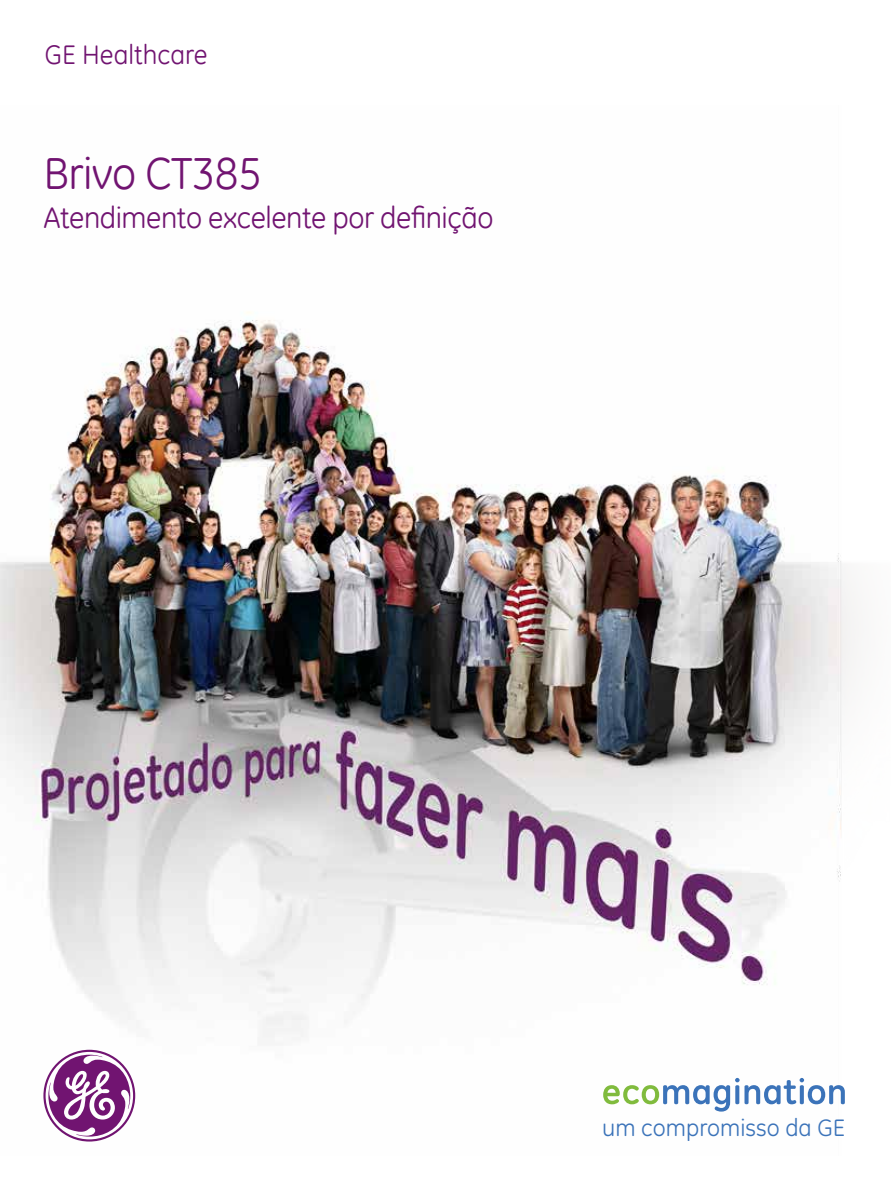
<style>
.page{position:relative;width:891px;height:1188px;background:#fff}
.page>*{position:absolute;margin:0;border:0;box-sizing:border-box;transform-origin:0 0}
.t1{font:45px "GE Inspira";letter-spacing:-.015em;color:#711471}
.t2{font:30px "GE Inspira";letter-spacing:-.015em;color:#711471}
.t3{font:27px "GE Inspira";color:#711471}
.t4{font:24.15px "GE Inspira";color:#3b73b9}
</style>
<div class="page">
<img style="left:0;top:312px;width:857px;height:788px">
<svg style="left:43px;top:1050px;width:92px;height:92px"></svg>
<svg style="left:603px;top:1078px;width:242px;height:34px"></svg>
<p class="t3" style="left:45px;top:38px;width:164px">GE Healthcare</p>
<h1 class="t1" style="left:43px;top:145px;width:220px">Brivo CT385</h1>
<p class="t2" style="left:43px;top:199px;width:452px">Atendimento excelente por definição</p>
<p class="t4" style="left:602px;top:1112px;width:244px">um compromisso da GE</p>
</div>
